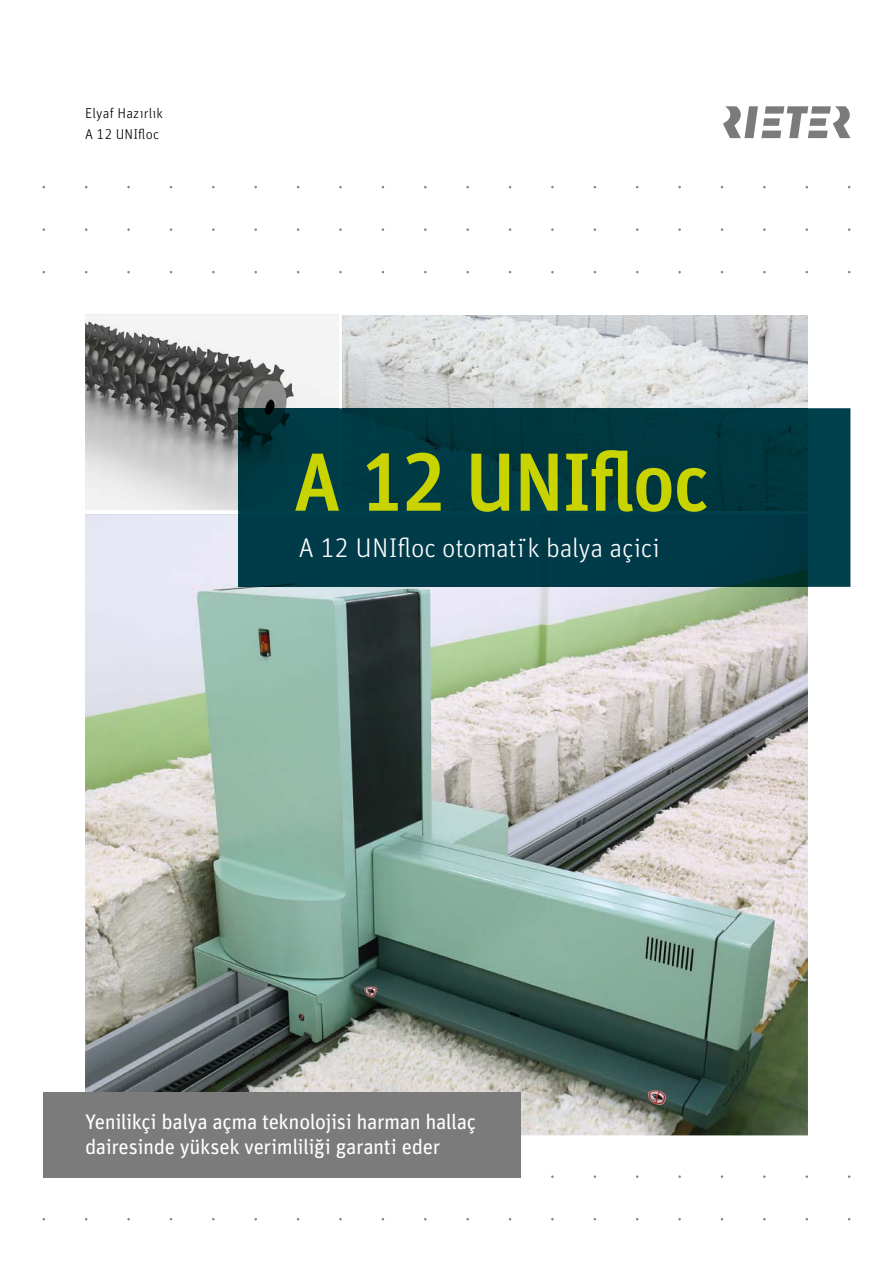
<style>
.page{position:relative;width:893px;height:1263px;background:#fff}
.page>*{position:absolute;margin:0;border:0;box-sizing:border-box;transform-origin:0 0}
.t1{font:500 82.5px "Unit Pro";letter-spacing:-.035em;color:#c8d300}
.t2{font:300 27px "Unit Pro";letter-spacing:-.01em;color:#fff}
.t3{font:21px/25.5px "Unit Pro";letter-spacing:-.02em;color:#fff}
.t4{font:300 14.25px/21.8px "Unit Pro";letter-spacing:.01em;color:#000}
</style>
<div class="page">
<img style="left:85px;top:514px;width:723px;height:621px">
<img style="left:342px;top:315px;width:466px;height:93px">
<img style="left:85px;top:315px;width:254px;height:195px">
<svg style="left:238px;top:408px;width:612px;height:179px;fill:#003942"></svg>
<div style="left:238px;top:514px;width:570px;height:73px;background:#003b49"></div>
<img style="left:238px;top:408px;width:101px;height:102px">
<svg style="left:723px;top:106px;width:127px;height:32px"></svg>
<div style="left:43px;top:1093px;width:477px;height:85px;background:#7c7b7b"></div>
<p class="t4" style="left:85px;top:101px;width:79px">Elyaf Hazırlık<br>A 12 UNIfloc</p>
<h1 class="t1" style="left:293px;top:420px;width:417px">A 12 UNIfloc</h1>
<p class="t2" style="left:299px;top:529px;width:362px">A 12 UNIfloc otomati ̇k balya açici</p>
<p class="t3" style="left:85px;top:1108px;width:393px">Yenilikçi balya açma teknolojisi harman hallaç dairesinde yüksek verimliliği garanti eder</p>
</div>
